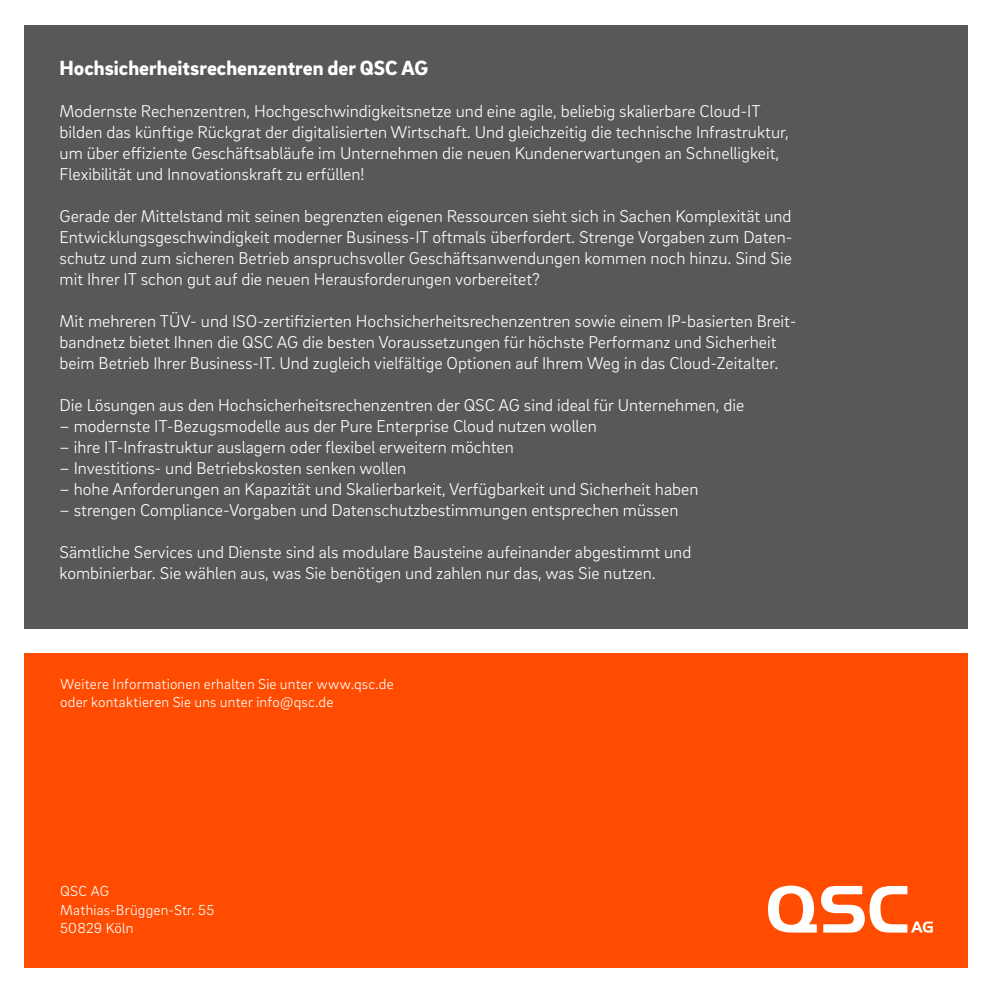
<style>
.page{position:relative;width:993px;height:993px;background:#fff}
.page>*{position:absolute;margin:0;border:0;box-sizing:border-box;transform-origin:0 0}
.Fließtext{font:900 21px "Brix Sans";color:#fff}
.Fließtext-2{font:300 17.5px/21px "Brix Sans";color:#fff}
.Titel_Subline{font:300 14.88px "Brix Sans";letter-spacing:.01em;color:#fff}
</style>
<div class="page">
<div style="left:25px;top:653px;width:942px;height:314px;background:#ff4c00"></div>
<svg style="left:768px;top:885px;width:164px;height:47px"></svg>
<div style="left:25px;top:25px;width:942px;height:603px;background:#57585a"></div>
<p class="Fließtext" style="left:60px;top:54px;width:370px">Hochsicherheitsrechenzentren der QSC AG</p>
<p class="Fließtext-2" style="left:60px;top:100px;width:730px">Modernste Rechenzentren, Hochgeschwindigkeitsnetze und eine agile, beliebig skalierbare Cloud-IT bilden das künftige Rückgrat der digitalisierten Wirtschaft. Und gleichzeitig die technische Infrastruktur, um über effiziente Geschäftsabläufe im Unternehmen die neuen Kundenerwartungen an Schnelligkeit, Flexibilität und Innovationskraft zu erfüllen!</p>
<p class="Fließtext-2" style="left:60px;top:205px;width:734px;text-align:justify">Gerade der Mittelstand mit seinen begrenzten eigenen Ressourcen sieht sich in Sachen Komplexität und Entwicklungsgeschwindigkeit moderner Business-IT oftmals überfordert. Strenge Vorgaben zum Daten&shy;schutz und zum sicheren Betrieb anspruchsvoller Geschäftsanwendungen kommen noch hinzu. Sind Sie mit Ihrer IT schon gut auf die neuen Herausforderungen vorbereitet?</p>
<p class="Fließtext-2" style="left:60px;top:310px;width:738px">Mit mehreren TÜV- und ISO-zertifizierten Hochsicherheitsrechenzentren sowie einem IP-basierten Breit&shy;bandnetz bietet Ihnen die QSC AG die besten Voraussetzungen für höchste Performanz und Sicherheit beim Betrieb Ihrer Business-IT. Und zugleich vielfältige Optionen auf Ihrem Weg in das Cloud-Zeitalter.</p>
<p class="Fließtext-2" style="left:60px;top:394px;width:686px">Die Lösungen aus den Hochsicherheitsrechenzentren der QSC AG sind ideal für Unternehmen, die</p>
<p class="Fließtext-2" style="left:60px;top:415px;width:538px">– modernste IT-Bezugsmodelle aus der Pure Enterprise Cloud nutzen wollen</p>
<p class="Fließtext-2" style="left:60px;top:436px;width:455px">– ihre IT-Infrastruktur auslagern oder flexibel erweitern möchten</p>
<p class="Fließtext-2" style="left:60px;top:457px;width:348px">– Investitions- und Betriebskosten senken wollen</p>
<p class="Fließtext-2" style="left:60px;top:478px;width:640px">– hohe Anforderungen an Kapazität und Skalierbarkeit, Verfügbarkeit und Sicherheit haben</p>
<p class="Fließtext-2" style="left:60px;top:499px;width:620px">– strengen Compliance-Vorgaben und Datenschutzbestimmungen entsprechen müssen</p>
<p class="Fließtext-2" style="left:60px;top:541px;width:633px">Sämtliche Services und Dienste sind als modulare Bausteine aufeinander abgestimmt und</p>
<p class="Fließtext-2" style="left:60px;top:562px;width:597px">kombinierbar. Sie wählen aus, was Sie benötigen und zahlen nur das, was Sie nutzen.</p>
<p class="Titel_Subline" style="left:60px;top:674px;width:335px">Weitere Informationen erhalten Sie unter www.qsc.de</p>
<p class="Titel_Subline" style="left:60px;top:692px;width:274px">oder kontaktieren Sie uns unter info@qsc.de</p>
<p class="Titel_Subline" style="left:60px;top:881px;width:50px">QSC AG</p>
<p class="Titel_Subline" style="left:60px;top:899px;width:156px">Mathias-Brüggen-Str. 55</p>
<p class="Titel_Subline" style="left:60px;top:918px;width:75px">50829 Köln</p>
</div>
